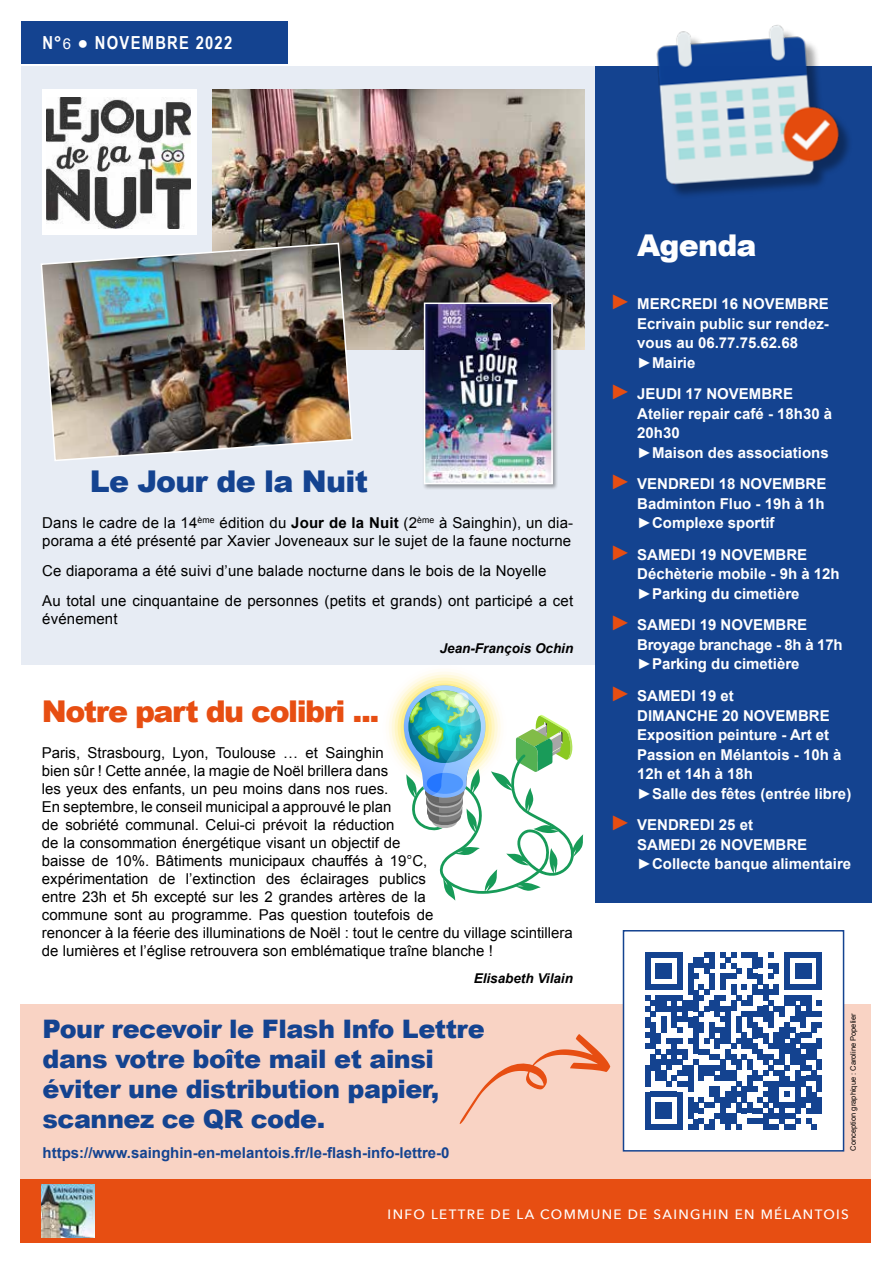
<style>
.page{position:relative;width:893px;height:1263px;background:#fff}
.page>*{position:absolute;margin:0;border:0;box-sizing:border-box;transform-origin:0 0}
.t1{font:900 30px "Arial";letter-spacing:-.05em;color:#e74e12}
.t2{font:900 30px "Arial";letter-spacing:-.025em;color:#144390}
.t3{font:900 30px "Arial";letter-spacing:-.025em;color:#fff}
.t4{font:900 25.5px/30px "Arial";letter-spacing:-.02em;color:#144390}
.t5{font:700 18px "Arial Narrow";letter-spacing:.07em;color:#fff}
.t6{font:15px/18px "Arial";color:#000}
.t7{font:700 15px/19.5px "Arial";color:#fff}
.t8{font:700 15px "Arial";color:#144390}
.t9{font:500 13.5px "Avenir Next";letter-spacing:.1em;color:#fff}
.t10{font:italic 700 13.5px "Arial";color:#000}
.t11{font:7.5px "Arial";color:#000}
.s1{font-family:"Arial";font-weight:400;font-size:15px}
.s2{font-weight:700}
.s3{font-weight:400;font-size:21px;color:#e74e12}
</style>
<div class="page">
<div style="left:595px;top:66px;width:277px;height:836px;background:#144390"></div>
<img style="left:656px;top:25px;width:193px;height:171px">
<div style="left:20px;top:1179px;width:851px;height:64px;background:#e74e12"></div>
<img style="left:41px;top:1184px;width:53px;height:53px">
<div style="left:21px;top:21px;width:267px;height:43px;background:#144390"></div>
<div style="left:20px;top:1004px;width:851px;height:175px;background:#f9d3c4"></div>
<div style="left:21px;top:66px;width:574px;height:598px;background:#e7ecf4"></div>
<div style="left:623px;top:931px;width:220px;height:220px;background:#fff"></div>
<svg style="left:645px;top:952px;width:177px;height:177px"></svg>
<div style="left:817px;top:1038px;width:5px;height:11px;background:#144390"></div>
<div style="left:817px;top:1059px;width:5px;height:11px;background:#144390"></div>
<div style="left:817px;top:1076px;width:5px;height:16px;background:#144390"></div>
<div style="left:817px;top:1097px;width:5px;height:16px;background:#144390"></div>
<div style="left:623px;top:930px;width:221px;height:221px;border:2px solid #144390"></div>
<img style="left:213px;top:89px;width:372px;height:260px">
<div style="left:380px;top:663px;width:130px;height:129px;background:#fff;border-radius:50%"></div>
<div style="left:386px;top:668px;width:118px;height:118px;background:#fffdf8;border-radius:50%"></div>
<div style="left:389px;top:671px;width:112px;height:112px;background:#fffbed;border-radius:50%"></div>
<svg style="left:392px;top:674px;width:106px;height:106px"></svg>
<svg style="left:395px;top:677px;width:100px;height:100px"></svg>
<svg style="left:398px;top:680px;width:94px;height:95px"></svg>
<svg style="left:404px;top:685px;width:179px;height:216px"></svg>
<img style="left:41px;top:242px;width:313px;height:219px">
<div style="left:422px;top:301px;width:136px;height:189px;background:#000;opacity:.35"></div>
<img style="left:427px;top:306px;width:123px;height:175px">
<div style="left:424px;top:303px;width:129px;height:181px;border:2px solid #fff"></div>
<div style="left:42px;top:89px;width:155px;height:146px;background:#fff"></div>
<img style="left:47px;top:98px;width:144px;height:131px">
<svg style="left:460px;top:1034px;width:150px;height:90px"></svg>
<p class="t5" style="left:42px;top:29px;width:191px">N°<span class="s1">6</span> ● NOVEMBRE 2022</p>
<h1 class="t2" style="left:90px;top:460px;width:280px">Le Jour de la Nuit</h1>
<p class="t6" style="left:42px;top:514px;width:532px">Dans le cadre de la 14<sup>ème</sup> édition du <span class="s2">Jour de la Nuit</span> (2<sup>ème</sup> à Sainghin), un dia&shy;porama a été présenté par Xavier Joveneaux sur le sujet de la faune nocturne</p>
<p class="t6" style="left:42px;top:556px;width:532px;line-height:30px">Ce diaporama a été suivi d’une balade nocturne dans le bois de la Noyelle<br>Au total une cinquantaine de personnes (petits et grands) ont participé a cet</p>
<p class="t6" style="left:42px;top:610px;width:77px">événement</p>
<p class="t10" style="left:440px;top:639px;width:135px">Jean-François Ochin</p>
<h1 class="t1" style="left:42px;top:690px;width:339px">Notre part du colibri ...</h1>
<p class="t6" style="left:42px;top:744px;width:533px">Paris, Strasbourg, Lyon, Toulouse … et Sainghin<br>bien sûr ! Cette année, la magie de Noël brillera dans<br>les yeux des enfants, un peu moins dans nos rues.<br>En septembre, le conseil municipal a approuvé le plan<br>de sobriété communal. Celui-ci prévoit la réduction<br>de la consommation énergétique visant un objectif de<br>baisse de 10%. Bâtiments municipaux chauffés à 19°C,<br>expérimentation de l’extinction des éclairages publics<br>entre 23h et 5h excepté sur les 2 grandes artères de la<br>commune sont au programme. Pas question toutefois de<br>renoncer à la féerie des illuminations de Noël : tout le centre du village scintillera de lumières et l’église retrouvera son emblématique traîne blanche !</p>
<p class="t10" style="left:474px;top:970px;width:101px">Elisabeth Vilain</p>
<h2 class="t4" style="left:43px;top:1013px;width:444px">Pour recevoir le Flash Info Lettre dans votre boîte mail et ainsi éviter une distribution papier, scannez ce QR code.</h2>
<p class="t8" style="left:43px;top:1143px;width:408px">https://www.sainghin-en-melantois.fr/le-flash-info-lettre-0</p>
<h1 class="t3" style="left:637px;top:224px;width:121px">Agenda</h1>
<p class="t7" style="left:637px;top:295px;width:193px;text-indent:-27px"><span class="s3">►</span> MERCREDI 16 NOVEMBRE<br>Ecrivain public sur rendez&shy;vous au 06.77.75.62.68 ►Mairie</p>
<p class="t7" style="left:637px;top:385px;width:197px;text-indent:-27px"><span class="s3">►</span> JEUDI 17 NOVEMBRE<br>Atelier repair café - 18h30 à<br>20h30<br>►Maison des associations</p>
<p class="t7" style="left:637px;top:475px;width:191px;text-align:justify;text-indent:-27px"><span class="s3">►</span> VENDREDI 18 NOVEMBRE Badminton Fluo - 19h à 1h ►Complexe sportif</p>
<p class="t7" style="left:637px;top:545px;width:204px;text-indent:-27px"><span class="s3">►</span> SAMEDI 19 NOVEMBRE<br>Déchèterie mobile - 9h à 12h ►Parking du cimetière</p>
<p class="t7" style="left:637px;top:616px;width:207px;text-indent:-27px"><span class="s3">►</span> SAMEDI 19 NOVEMBRE<br>Broyage branchage - 8h à 17h ►Parking du cimetière</p>
<p class="t7" style="left:637px;top:686px;width:216px;text-indent:-27px"><span class="s3">►</span> SAMEDI 19 et<br>DIMANCHE 20 NOVEMBRE<br>Exposition peinture - Art et<br>Passion en Mélantois - 10h à<br>12h et 14h à 18h<br>►Salle des fêtes (entrée libre)</p>
<p class="t7" style="left:637px;top:815px;width:216px;text-indent:-27px"><span class="s3">►</span> VENDREDI 25 et<br>SAMEDI 26 NOVEMBRE ►Collecte banque alimentaire</p>
<p class="t11" style="left:848px;top:1150px;width:139px;rotate:-90deg">Conception graphique : Caroline Popelier</p>
<p class="t9" style="left:388px;top:1203px;width:463px">INFO LETTRE DE LA COMMUNE DE SAINGHIN EN MÉLANTOIS</p>
</div>
